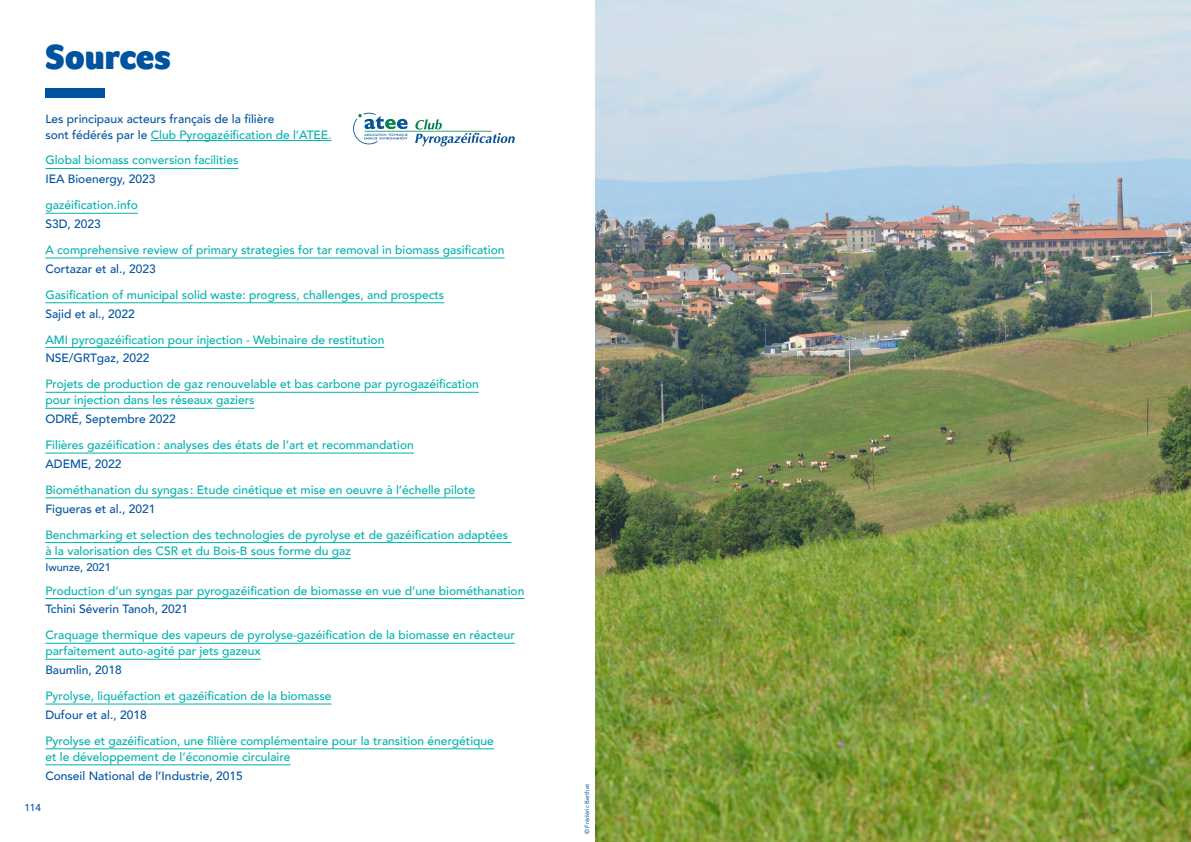
<style>
.page{position:relative;width:1191px;height:842px;background:#fff}
.page>*{position:absolute;margin:0;border:0;box-sizing:border-box;transform-origin:0 0}
.t1{font:900 36px "Foco Trial";color:#0053a1}
.t2{font:500 12px/16px "Avenir";color:#00b1ae}
.t3{font:500 12px/16px "Avenir";color:#0053a1}
.t4{font:500 11px "Avenir";color:#0053a1}
.t5{font:500 10px "Avenir";color:#0053a1}
.t6{font:6px "Avenir";color:#0053a1}
.s1{color:#00b1ae}
</style>
<div class="page">
<img style="left:595px;top:0;width:596px;height:842px">
<div style="left:45px;top:88px;width:60px;height:10px;background:#0053a1"></div>
<hr style="left:151px;top:140px;width:180px;height:1px;background:#00b1ae">
<hr style="left:45px;top:168px;width:193px;height:1px;background:#00b1ae">
<hr style="left:45px;top:213px;width:93px;height:1px;background:#00b1ae">
<hr style="left:45px;top:258px;width:459px;height:1px;background:#00b1ae">
<hr style="left:45px;top:302px;width:399px;height:1px;background:#00b1ae">
<hr style="left:45px;top:347px;width:339px;height:1px;background:#00b1ae">
<hr style="left:45px;top:392px;width:434px;height:1px;background:#00b1ae">
<hr style="left:45px;top:408px;width:210px;height:1px;background:#00b1ae">
<hr style="left:45px;top:453px;width:369px;height:1px;background:#00b1ae">
<hr style="left:45px;top:497px;width:430px;height:1px;background:#00b1ae">
<hr style="left:45px;top:542px;width:466px;height:1px;background:#00b1ae">
<hr style="left:45px;top:558px;width:306px;height:1px;background:#00b1ae">
<hr style="left:45px;top:598px;width:479px;height:1px;background:#00b1ae">
<hr style="left:45px;top:643px;width:470px;height:1px;background:#00b1ae">
<hr style="left:45px;top:659px;width:216px;height:1px;background:#00b1ae">
<hr style="left:45px;top:704px;width:286px;height:1px;background:#00b1ae">
<hr style="left:45px;top:748px;width:449px;height:1px;background:#00b1ae">
<hr style="left:45px;top:764px;width:245px;height:1px;background:#00b1ae">
<hr style="left:364px;top:131px;width:128px;height:1px;background:#08814c">
<svg style="left:353px;top:113px;width:54px;height:31px"></svg>
<svg style="left:415px;top:119px;width:100px;height:27px"></svg>
<h1 class="t1" style="left:45px;top:33px;width:127px">Sources</h1>
<p class="t3" style="left:45px;top:110px;width:288px">Les principaux acteurs français de la filière<br>sont fédérés par le <span class="s1">Club Pyrogazéification de l’ATEE.</span></p>
<p class="t2" style="left:45px;top:152px;width:194px">Global biomass conversion facilities</p>
<p class="t3" style="left:45px;top:170px;width:112px">IEA Bioenergy, 2023</p>
<p class="t2" style="left:45px;top:196px;width:94px">gazéification.info</p>
<p class="t3" style="left:45px;top:215px;width:57px">S3D, 2023</p>
<p class="t2" style="left:45px;top:241px;width:460px">A comprehensive review of primary strategies for tar removal in biomass gasification</p>
<p class="t3" style="left:45px;top:260px;width:112px">Cortazar et al., 2023</p>
<p class="t2" style="left:45px;top:286px;width:400px">Gasification of municipal solid waste: progress, challenges, and prospects</p>
<p class="t3" style="left:45px;top:305px;width:91px">Sajid et al., 2022</p>
<p class="t2" style="left:45px;top:331px;width:340px">AMI pyrogazéification pour injection - Webinaire de restitution</p>
<p class="t3" style="left:45px;top:350px;width:106px">NSE/GRTgaz, 2022</p>
<p class="t2" style="left:45px;top:375px;width:435px">Projets de production de gaz renouvelable et bas carbone par pyrogazéification pour injection dans les réseaux gaziers</p>
<p class="t3" style="left:45px;top:410px;width:132px">ODRÉ, Septembre 2022</p>
<p class="t2" style="left:45px;top:436px;width:370px">Filières gazéification: analyses des états de l’art et recommandation</p>
<p class="t3" style="left:45px;top:455px;width:78px">ADEME, 2022</p>
<p class="t2" style="left:45px;top:481px;width:431px">Biométhanation du syngas: Etude cinétique et mise en oeuvre à l’échelle pilote</p>
<p class="t3" style="left:45px;top:500px;width:112px">Figueras et al., 2021</p>
<p class="t2" style="left:45px;top:526px;width:464px">Benchmarking et selection des technologies de pyrolyse et de gazéification adaptées à la valorisation des CSR et du Bois-B sous forme du gaz</p>
<p class="t4" style="left:45px;top:558px;width:67px">Iwunze, 2021</p>
<p class="t2" style="left:45px;top:582px;width:480px">Production d’un syngas par pyrogazéification de biomasse en vue d’une biométhanation</p>
<p class="t3" style="left:45px;top:600px;width:144px">Tchini Séverin Tanoh, 2021</p>
<p class="t2" style="left:45px;top:626px;width:471px">Craquage thermique des vapeurs de pyrolyse-gazéification de la biomasse en réacteur parfaitement auto-agité par jets gazeux</p>
<p class="t3" style="left:45px;top:661px;width:78px">Baumlin, 2018</p>
<p class="t2" style="left:45px;top:687px;width:288px">Pyrolyse, liquéfaction et gazéification de la biomasse</p>
<p class="t3" style="left:45px;top:706px;width:103px">Dufour et al., 2018</p>
<p class="t2" style="left:45px;top:732px;width:450px">Pyrolyse et gazéification, une filière complémentaire pour la transition énergétique et le développement de l’économie circulaire</p>
<p class="t3" style="left:45px;top:767px;width:199px">Conseil National de l’Industrie, 2015</p>
<p class="t5" style="left:24px;top:799px;width:18px">114</p>
<p class="t6" style="left:582px;top:834px;width:52px;rotate:-90deg">© Frédéric Berthet</p>
</div>
